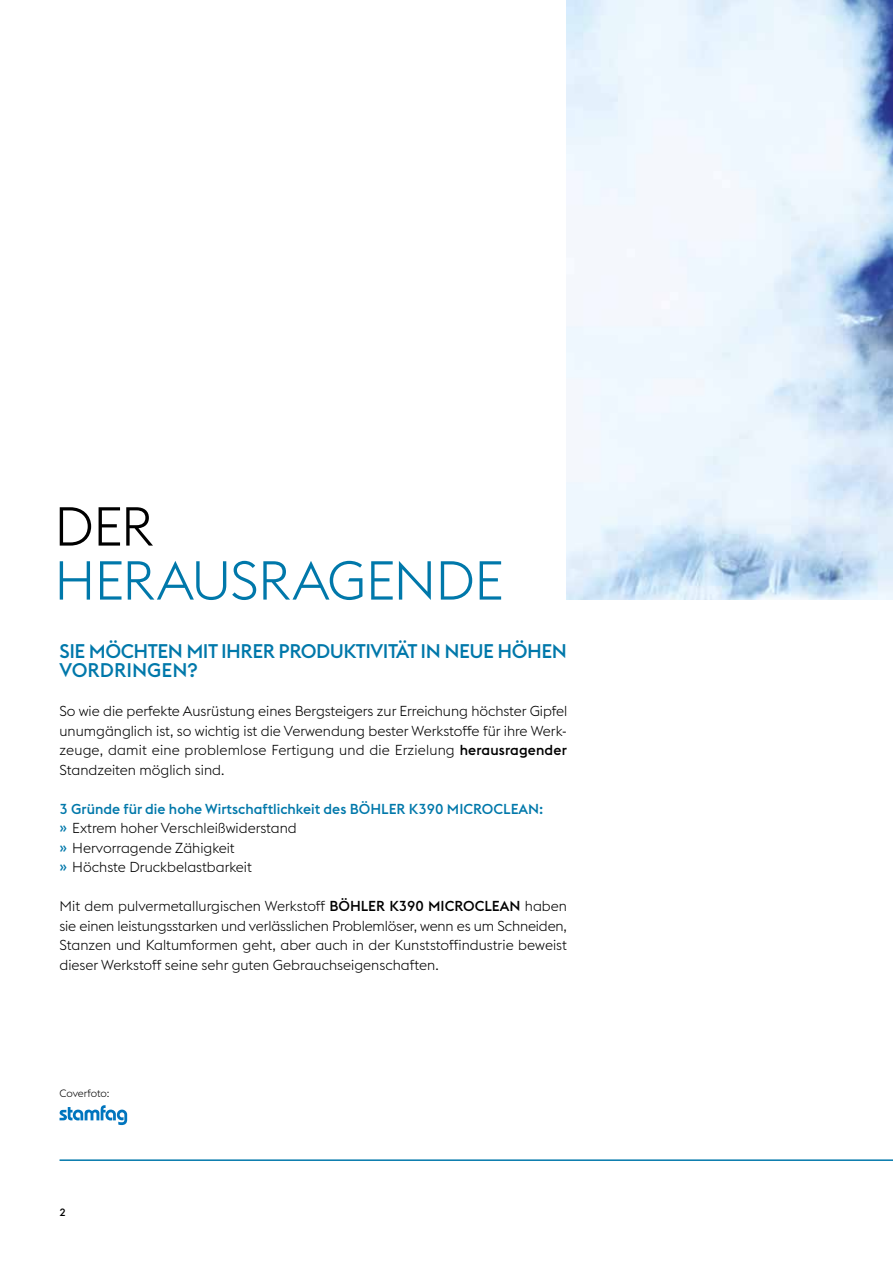
<style>
.page{position:relative;width:893px;height:1263px;background:#fff}
.page>*{position:absolute;margin:0;border:0;box-sizing:border-box;transform-origin:0 0}
.t1{font:300 54px "voestalpine";letter-spacing:-.02em;color:#0078aa}
.t2{font:300 54px "voestalpine";color:#000}
.t3{font:500 19.5px/19.5px "voestalpine";letter-spacing:-.025em;color:#0078aa}
.t4{font:300 14.25px/19.5px "voestalpine";color:#000;text-align:justify}
.t5{font:300 10.5px "voestalpine";letter-spacing:-.01em;color:#000}
.t6{font:500 10.5px "voestalpine";color:#000}
.s1{font-weight:500}
.s2{font-weight:500;color:#0078aa}
</style>
<div class="page">
<hr style="left:60px;top:1159px;width:833px;height:2px;background:#0078aa">
<img style="left:567px;top:0;width:326px;height:600px">
<svg style="left:60px;top:1105px;width:67px;height:20px"></svg>
<h1 class="t2" style="left:54px;top:495px;width:101px">DER</h1>
<h1 class="t1" style="left:54px;top:549px;width:451px">HERAUSRAGENDE</h1>
<h2 class="t3" style="left:60px;top:641px;width:509px">SIE MÖCHTEN MIT IHRER PRODUKTIVITÄT IN NEUE HÖHEN<br>VORDRINGEN?</h2>
<p class="t4" style="left:60px;top:702px;width:509px">So wie die perfekte Ausrüstung eines Bergsteigers zur Erreichung höchster Gipfel unumgänglich ist, so wichtig ist die Verwendung bester Werkstoffe für ihre Werk&shy;zeuge, damit eine problemlose Fertigung und die Erzielung <span class="s1">herausragender </span>Standzeiten möglich sind.</p>
<p class="t4" style="left:60px;top:799px;width:485px;text-align:left"><span class="s2">3 Gründe für die hohe Wirtschaftlichkeit des BÖHLER K390 MICROCLEAN: »</span> Extrem hoher Verschleißwiderstand<br><span class="s2">»</span> Hervorragende Zähigkeit<br><span class="s2">»</span> Höchste Druckbelastbarkeit</p>
<p class="t4" style="left:60px;top:897px;width:509px">Mit dem pulvermetallurgischen Werkstoff <span class="s1">BÖHLER K390 MICROCLEAN</span> haben sie einen leistungsstarken und verlässlichen Problemlöser, wenn es um Schneiden, Stanzen und Kaltumformen geht, aber auch in der Kunststoffindustrie beweist dieser Werkstoff seine sehr guten Gebrauchseigenschaften.</p>
<p class="t5" style="left:60px;top:1087px;width:52px">Coverfoto:</p>
<p class="t6" style="left:60px;top:1205px;width:8px">2</p>
</div>
